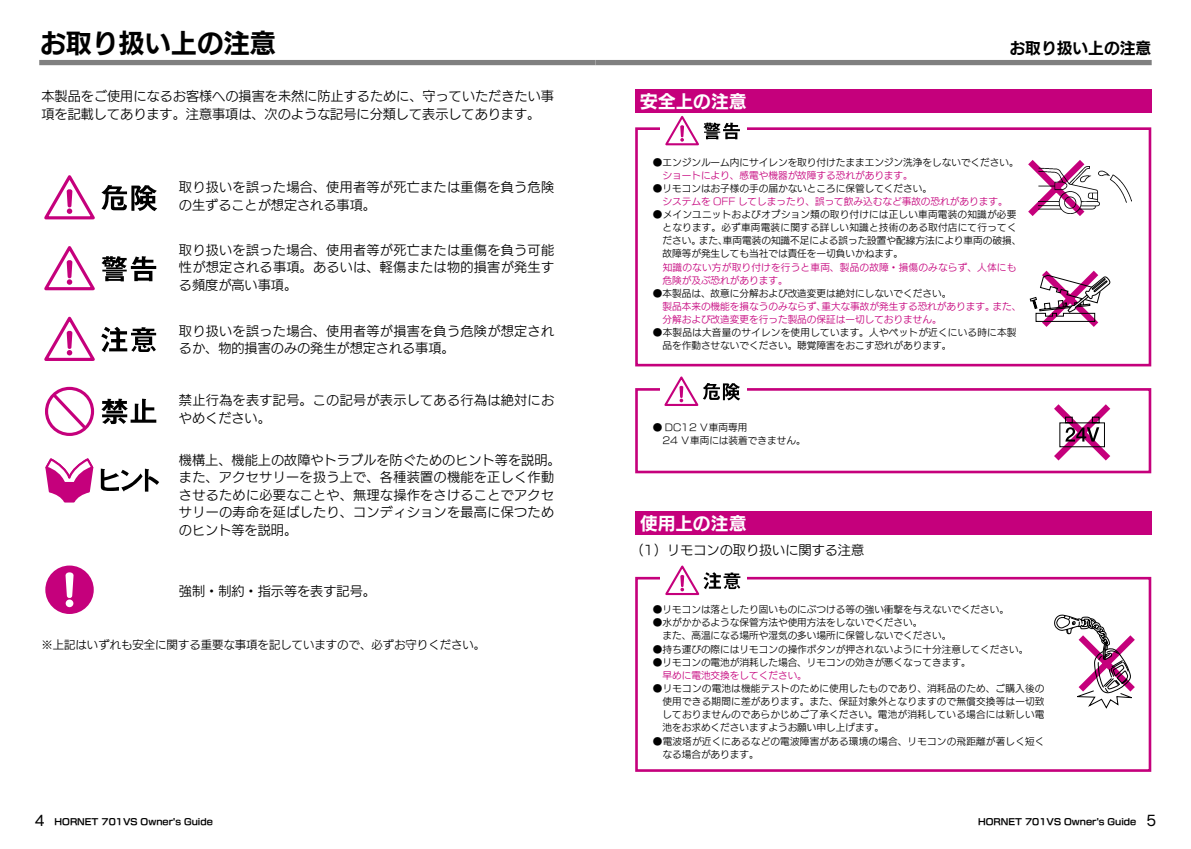
<style>
.page{position:relative;width:1191px;height:849px;background:#fff}
.page>*{position:absolute;margin:0;border:0;box-sizing:border-box;transform-origin:0 0}
.t1{font:26.25px "New Rodin Pro B";color:#000}
.t2{font:17.5px "New Rodin Pro B";letter-spacing:.02em;color:#fff}
.t3{font:15.75px "New Rodin Pro B";color:#000}
.t4{font:13.12px/17.5px "New Rodin Pro M";letter-spacing:.02em;color:#000}
.t5{font:13.12px/17.5px "New Rodin Pro M";color:#000}
.t6{font:11.38px "New Rodin Pro M";color:#000}
.t7{font:9.62px/13.1px "New Rodin Pro M";color:#000}
.t8{font:9.62px/13.1px "New Rodin Pro M";letter-spacing:.02em;color:#000}
.t9{font:9.62px/13.1px "New Rodin Pro M";color:#c5007c}
.t10{font:9.62px/13.1px "New Rodin Pro M";letter-spacing:.025em;color:#c5007c}
.t11{font:8.75px "New Rodin Pro B";color:#000}
.s1{font-family:"Cezanne Pro M";font-size:15.75px}
</style>
<div class="page">
<div style="left:595px;top:60px;width:556px;height:5px;background:#808080"></div>
<div style="left:39px;top:60px;width:556px;height:5px;background:#808080"></div>
<svg style="left:44px;top:175px;width:113px;height:45px"></svg>
<svg style="left:44px;top:246px;width:112px;height:45px"></svg>
<svg style="left:44px;top:316px;width:112px;height:45px"></svg>
<svg style="left:45px;top:386px;width:111px;height:50px"></svg>
<svg style="left:101px;top:468px;width:58px;height:23px"></svg>
<svg style="left:45px;top:458px;width:49px;height:45px"></svg>
<div style="left:45px;top:565px;width:49px;height:48px;background:#c5007c;border-radius:50%"></div>
<svg style="left:65px;top:572px;width:9px;height:35px"></svg>
<div style="left:635px;top:576px;width:516px;height:195px;border:3px solid #c5007c"></div>
<div style="left:660px;top:561px;width:87px;height:36px;background:#fff"></div>
<svg style="left:665px;top:565px;width:75px;height:31px"></svg>
<div style="left:635px;top:127px;width:516px;height:239px;border:3px solid #c5007c"></div>
<div style="left:660px;top:111px;width:87px;height:36px;background:#fff"></div>
<svg style="left:665px;top:115px;width:75px;height:31px"></svg>
<svg style="left:1028px;top:160px;width:104px;height:56px"></svg>
<img style="left:1038px;top:166px;width:93px;height:47px">
<svg style="left:1029px;top:270px;width:82px;height:57px"></svg>
<div style="left:635px;top:388px;width:516px;height:85px;border:3px solid #c5007c"></div>
<div style="left:660px;top:373px;width:87px;height:35px;background:#fff"></div>
<svg style="left:664px;top:376px;width:76px;height:30px"></svg>
<svg style="left:1054px;top:404px;width:57px;height:57px"></svg>
<svg style="left:1054px;top:614px;width:81px;height:95px"></svg>
<div style="left:635px;top:89px;width:516px;height:24px;background:#c5007c"></div>
<div style="left:635px;top:511px;width:516px;height:24px;background:#c5007c"></div>
<h1 class="t1" style="left:40px;top:21px;width:238px">お取り扱い上の注意</h1>
<h3 class="t5" style="left:41px;top:86px;width:514px">本製品をご使用になるお客様への損害を未然に防止するために、守っていただきたい事項を記載してあります。注意事項は、次のような記号に分類して表示してあります。</h3>
<h3 class="t4" style="left:179px;top:177px;width:377px">取り扱いを誤った場合、使用者等が死亡または重傷を負う危険の生ずることが想定される事項。</h3>
<h3 class="t4" style="left:179px;top:240px;width:377px;text-align:justify">取り扱いを誤った場合、使用者等が死亡または重傷を負う可能性が想定される事項。あるいは、軽傷または物的損害が発生する頻度が高い事項。</h3>
<h3 class="t4" style="left:179px;top:321px;width:377px">取り扱いを誤った場合、使用者等が損害を負う危険が想定されるか、物的損害のみの発生が想定される事項。</h3>
<h3 class="t4" style="left:179px;top:390px;width:377px">禁止行為を表す記号。この記号が表示してある行為は絶対におやめください。</h3>
<h3 class="t4" style="left:179px;top:450px;width:383px">機構上、機能上の故障やトラブルを防ぐためのヒント等を説明。また、アクセサリーを扱う上で、各種装置の機能を正しく作動させるために必要なことや、無理な操作をさけることでアクセサリーの寿命を延ばしたり、コンディションを最高に保つためのヒント等を説明。</h3>
<h3 class="t5" style="left:179px;top:581px;width:198px">強制・制約・指示等を表す記号。</h3>
<p class="t6" style="left:41px;top:634px;width:445px">※上記はいずれも安全に関する重要な事項を記していますので、必ずお守りください。</p>
<h2 class="t2" style="left:640px;top:86px;width:108px">安全上の注意</h2>
<h3 class="t3" style="left:1009px;top:35px;width:143px">お取り扱い上の注意</h3>
<p class="t7" style="left:653px;top:154px;width:367px">●エンジンルーム内にサイレンを取り付けたままエンジン洗浄をしないでください。</p>
<p class="t9" style="left:662px;top:167px;width:252px">ショートにより、感電や機器が故障する恐れがあります。</p>
<p class="t7" style="left:653px;top:181px;width:281px">●リモコンはお子様の手の届かないところに保管してください。</p>
<p class="t9" style="left:662px;top:194px;width:346px">システムを OFF してしまったり、誤って飲み込むなど事故の恐れがあります。</p>
<p class="t8" style="left:662px;top:207px;width:360px;text-indent:-10px">●メインユニットおよびオプション類の取り付けには正しい車両電装の知識が必要となります。必ず車両電装に関する詳しい知識と技術のある取付店にて行ってください。また、車両電装の知識不足による誤った設置や配線方法により車両の破損、故障等が発生しても当社では責任を一切負いかねます。</p>
<p class="t10" style="left:662px;top:259px;width:355px">知識のない方が取り付けを行うと車両、製品の故障・損傷のみならず、人体にも危険が及ぶ恐れがあります。</p>
<p class="t7" style="left:653px;top:286px;width:300px">●本製品は、故意に分解および改造変更は絶対にしないでください。</p>
<p class="t9" style="left:662px;top:299px;width:360px">製品本来の機能を損なうのみならず、重大な事故が発生する恐れがあります。また、分解および改造変更を行った製品の保証は一切しておりません。</p>
<p class="t8" style="left:662px;top:325px;width:355px;text-indent:-10px">●本製品は大音量のサイレンを使用しています。人やペットが近くにいる時に本製品を作動させないでください。聴覚障害をおこす恐れがあります。</p>
<p class="t7" style="left:653px;top:419px;width:154px">● DC12 Ｖ車両専用<br>　24 Ｖ車両には装着できません。</p>
<h2 class="t2" style="left:640px;top:508px;width:108px">使用上の注意</h2>
<h3 class="t5" style="left:630px;top:540px;width:235px">（1）リモコンの取り扱いに関する注意</h3>
<p class="t7" style="left:653px;top:602px;width:358px">●リモコンは落としたり固いものにぶつける等の強い衝撃を与えないでください。</p>
<p class="t7" style="left:653px;top:615px;width:300px">●水がかかるような保管方法や使用方法をしないでください。<br>　また、高温になる場所や湿気の多い場所に保管しないでください。</p>
<p class="t7" style="left:653px;top:641px;width:377px">●持ち運びの際にはリモコンの操作ボタンが押されないように十分注意してください。</p>
<p class="t7" style="left:653px;top:654px;width:319px">●リモコンの電池が消耗した場合、リモコンの効きが悪くなってきます。</p>
<p class="t9" style="left:662px;top:667px;width:146px">早めに電池交換をしてください。</p>
<p class="t7" style="left:662px;top:680px;width:383px;text-align:justify;text-indent:-10px">●リモコンの電池は機能テストのために使用したものであり、消耗品のため、ご購入後の使用できる期間に差があります。また、保証対象外となりますので無償交換等は一切致しておりませんのであらかじめご了承ください。電池が消耗している場合には新しい電池をお求めくださいますようお願い申し上げます。</p>
<p class="t8" style="left:662px;top:733px;width:383px;text-indent:-10px">●電波塔が近くにあるなどの電波障害がある環境の場合、リモコンの飛距離が著しく短くなる場合があります。</p>
<p class="t11" style="left:35px;top:813px;width:179px"><span class="s1">4</span> HORNET 701VS Owner's Guide</p>
<p class="t11" style="left:978px;top:813px;width:179px">HORNET 701VS Owner's Guide <span class="s1">5</span></p>
</div>
